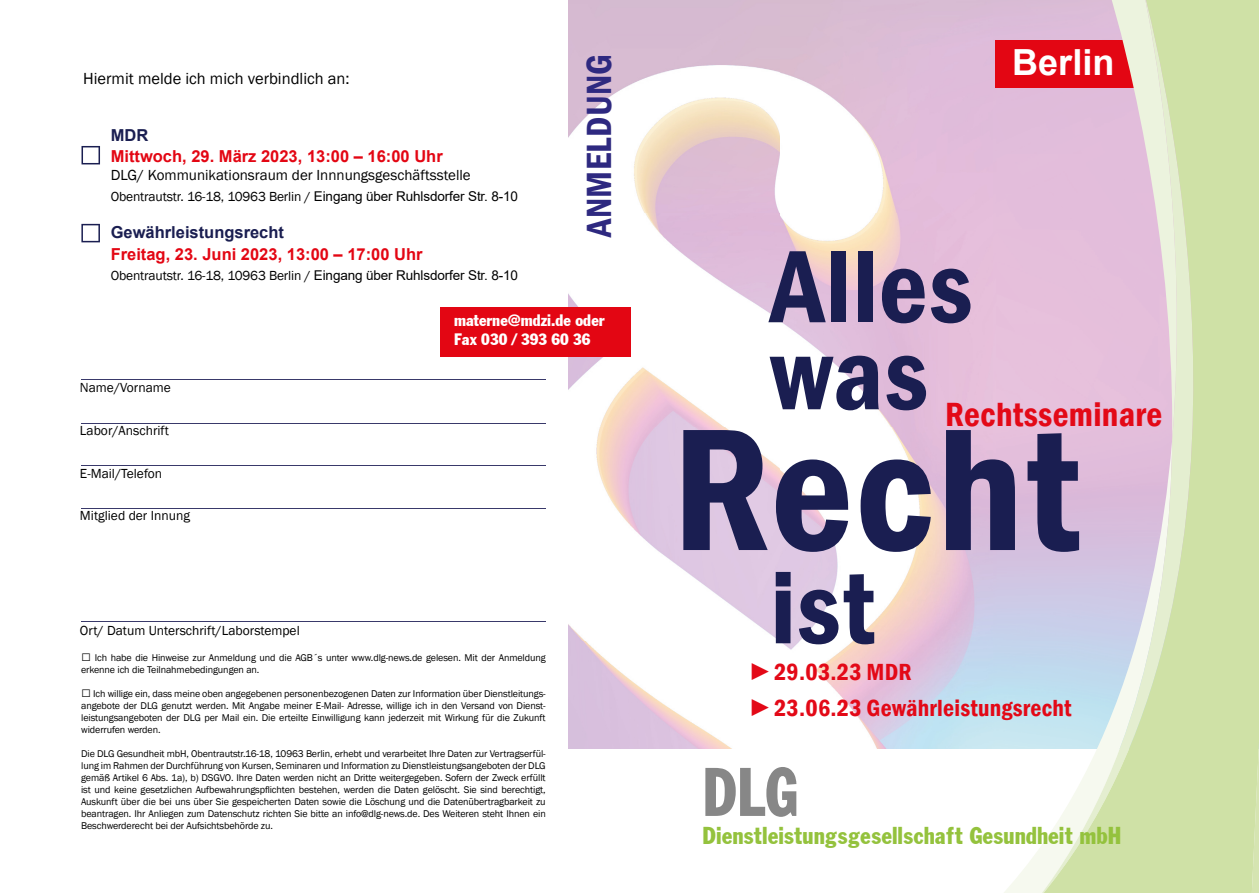
<style>
.page{position:relative;width:1259px;height:893px;background:#fff}
.page>*{position:absolute;margin:0;border:0;box-sizing:border-box;transform-origin:0 0}
.t1{font:600 condensed 180px "Franklin Gothic";letter-spacing:.01em;color:#1a1e51}
.t2{font:600 condensed 106.5px/87px "Franklin Gothic";letter-spacing:.01em;color:#1a1e51}
.t3{font:72px "Franklin Cond Gothic";color:#878787;scale:.9 1}
.t4{font:600 condensed 36px "Franklin Gothic";letter-spacing:.01em;color:#2e2980}
.t5{font:700 36px "Arial";color:#fff}
.t6{font:600 condensed 34.5px "Franklin Gothic";letter-spacing:.01em;color:#e30917}
.t7{font:25.5px "Franklin Cond Gothic";color:#94c23d}
.t8{font:600 condensed 24px/36px "Franklin Gothic";letter-spacing:.01em;color:#e30917}
.t9{font:700 16.5px "Arial";color:#e30613}
.t10{font:16.5px "Franklin Gothic";color:#000}
.t11{font:700 16.5px "Arial";color:#1a1e51}
.t12{font:16.2px/19px "Franklin Gothic Condensed";color:#fff}
.t13{font:15px "Franklin Gothic";color:#000}
.t14{font:13.5px "Franklin Gothic";color:#000}
.t15{font:10.05px/12px "Franklin Gothic";letter-spacing:-.01em;color:#000;text-align:justify}
.s1{font-family:"Arial"}
.s2{font-family:"Times New Roman";font-weight:400;font-stretch:normal}
</style>
<div class="page">
<img style="left:568px;top:0;width:357px;height:749px">
<hr style="left:81px;top:621px;width:465px;height:1px;background:#39396a">
<hr style="left:81px;top:508px;width:465px;height:1px;background:#39396a">
<hr style="left:81px;top:465px;width:465px;height:1px;background:#39396a">
<hr style="left:81px;top:423px;width:465px;height:1px;background:#39396a">
<hr style="left:81px;top:379px;width:465px;height:1px;background:#39396a">
<svg style="left:81px;top:146px;width:19px;height:18px"></svg>
<div style="left:440px;top:307px;width:190px;height:50px;background:#e30613"></div>
<svg style="left:81px;top:224px;width:19px;height:18px"></svg>
<svg style="left:925px;top:0;width:45px;height:749px;background:#dfc2da"></svg>
<svg style="left:975px;top:0;width:284px;height:893px;background:#dacfc7"></svg>
<h3 class="t10" style="left:83px;top:68px;width:268px">Hiermit melde ich mich verbindlich an:</h3>
<h3 class="t11" style="left:111px;top:123px;width:39px">MDR</h3>
<h3 class="t9" style="left:111px;top:145px;width:333px">Mittwoch, 29. März 2023, 13:00 – 16:00 Uhr</h3>
<h3 class="t13" style="left:111px;top:166px;width:361px">DLG/ Kommunikationsraum der Innnungsgeschäftsstelle</h3>
<h3 class="t14" style="left:111px;top:188px;width:409px">Obentrautstr. 16-18, 10963 Berlin / <span class="s1">Eingang über Ruhlsdorfer Str. 8-10</span></h3>
<h3 class="t11" style="left:111px;top:221px;width:175px">Gewährleistungsrecht</h3>
<h3 class="t9" style="left:111px;top:242px;width:313px">Freitag, 23. Juni 2023, 13:00 – 17:00 Uhr</h3>
<h3 class="t14" style="left:111px;top:267px;width:409px">Obentrautstr. 16-18, 10963 Berlin / <span class="s1">Eingang über Ruhlsdorfer Str. 8-10</span></h3>
<h3 class="t4" style="left:575px;top:237px;width:185px;rotate:-90deg">ANMELDUNG</h3>
<h3 class="t14" style="left:80px;top:379px;width:92px">Name/Vorname</h3>
<h3 class="t14" style="left:80px;top:422px;width:91px">Labor/Anschrift</h3>
<h3 class="t14" style="left:80px;top:465px;width:84px">E-Mail/Telefon</h3>
<h3 class="t14" style="left:80px;top:508px;width:112px">Mitglied der Innung</h3>
<h3 class="t14" style="left:80px;top:622px;width:221px">Ort/ Datum Unterschrift/Laborstempel</h3>
<h3 class="t12" style="left:454px;top:310px;width:152px">materne@mdzi.de oder<br>Fax 030 / 393 60 36</h3>
<p class="t15" style="left:81px;top:652px;width:466px;text-indent:14px">Ich habe die Hinweise zur Anmeldung und die AGB´s unter www.dlg-news.de gelesen. Mit der Anmeldung erkenne ich die Teilnahmebedingungen an.</p>
<p class="t15" style="left:81px;top:688px;width:466px;text-indent:12px">Ich willige ein, dass meine oben angegebenen personenbezogenen Daten zur Information über Dienstleitungs&shy;angebote der DLG genutzt werden. Mit Angabe meiner E-Mail- Adresse, willige ich in den Versand von Dienst&shy;leistungsangeboten der DLG per Mail ein. Die erteilte Einwilligung kann jederzeit mit Wirkung für die Zukunft widerrufen werden.</p>
<p class="t15" style="left:81px;top:748px;width:466px">Die DLG Gesundheit mbH, Obentrautstr.16-18, 10963 Berlin, erhebt und verarbeitet Ihre Daten zur Vertragserfül&shy;lung im Rahmen der Durchführung von Kursen, Seminaren und Information zu Dienstleistungsangeboten der DLG gemäß Artikel 6 Abs. 1a), b) DSGVO. Ihre Daten werden nicht an Dritte weitergegeben. Sofern der Zweck erfüllt ist und keine gesetzlichen Aufbewahrungspflichten bestehen, werden die Daten gelöscht. Sie sind berechtigt, Auskunft über die bei uns über Sie gespeicherten Daten sowie die Löschung und die Datenübertragbarkeit zu beantragen. Ihr Anliegen zum Datenschutz richten Sie bitte an info@dlg-news.de. Des Weiteren steht Ihnen ein Beschwerderecht bei der Aufsichtsbehörde zu.</p>
<h3 class="t5" style="left:1012px;top:37px;width:104px">Berlin</h3>
<h2 class="t2" style="left:770px;top:242px;width:203px">Alles was</h2>
<h3 class="t6" style="left:945px;top:391px;width:219px">Rechtsseminare</h3>
<h1 class="t1" style="left:672px;top:370px;width:409px">Recht</h1>
<h2 class="t2" style="left:770px;top:563px;width:106px">ist</h2>
<h3 class="t8" style="left:748px;top:654px;width:324px"><span class="s2">►</span> 29.03.23 MDR<br><span class="s2">►</span> 23.06.23 Gewährleistungsrecht</h3>
<h3 class="t3" style="left:702px;top:751px;width:107px">DLG</h3>
<h3 class="t7" style="left:702px;top:821px;width:420px">Dienstleistungsgesellschaft Gesundheit mbH</h3>
</div>
